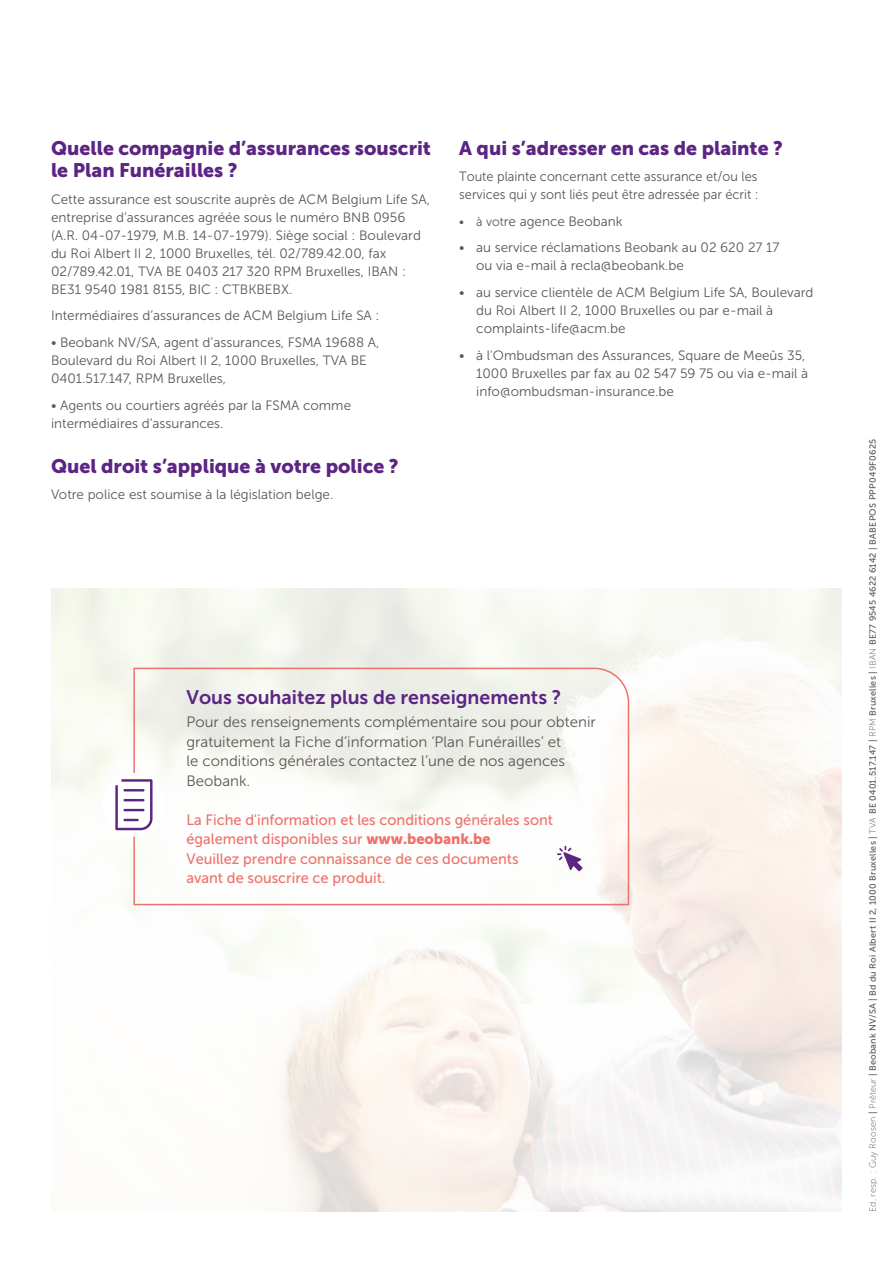
<style>
.page{position:relative;width:893px;height:1263px;background:#fff}
.page>*{position:absolute;margin:0;border:0;box-sizing:border-box;transform-origin:0 0}
.t1{font:19.5px/22.5px "Museo Sans 900";color:#5c2483}
.t2{font:19.5px "Museo Sans 700";color:#5c2483}
.t3{font:15px/19.5px "Museo Sans 300";color:#575756}
.t4{font:15px/19.5px "Museo Sans 500";color:#ee726c}
.Body{font:13.5px/18px "Museo Sans 300";color:#575756}
.Body-2{font:13.5px/18px "Museo Sans 300";color:#575756;scale:.95 1}
.t5{font:9px "Museo Sans 500";letter-spacing:.025em;color:#575756}
.s1{font-size:12.75px}
.s2{font-family:"Museo Sans 900"}
.s3{font-family:"Museo Sans 100"}
</style>
<div class="page">
<svg style="left:133px;top:667px;width:497px;height:239px"></svg>
<div style="left:102px;top:773px;width:64px;height:64px;background:#fff;border-radius:50%"></div>
<svg style="left:115px;top:779px;width:38px;height:51px"></svg>
<h3 class="t1" style="left:51px;top:137px;width:382px">Quelle compagnie d’assurances souscrit le Plan Funérailles ?</h3>
<p class="Body" style="left:51px;top:190px;width:381px">Cette assurance est souscrite auprès de ACM Belgium Life SA, entreprise d’assurances agréée sous le numéro BNB 0956 (A.R. 04-07-1979, M.B. 14-07-1979). Siège social : Boulevard du Roi Albert II 2, 1000 Bruxelles, tél. 02/789.42.00, fax 02/789.42.01, TVA BE 0403 217 320 RPM Bruxelles, IBAN :<br>BE31 9540 1981 8155, BIC : CTBKBEBX.</p>
<p class="Body" style="left:51px;top:307px;width:330px">Intermédiaires d’assurances de ACM Belgium Life SA :</p>
<p class="Body" style="left:51px;top:333px;width:330px">• Beobank NV/SA, agent d’assurances, FSMA 19688 A,<br>Boulevard du Roi Albert II 2, 1000 Bruxelles, TVA BE<br>0401.517.147, RPM Bruxelles,</p>
<p class="Body" style="left:51px;top:396px;width:302px">• Agents ou courtiers agréés par la FSMA comme intermédiaires d’assurances.</p>
<h3 class="t1" style="left:51px;top:454px;width:349px">Quel droit s’applique à votre police ?</h3>
<p class="Body" style="left:51px;top:485px;width:284px">Votre police est soumise à la législation belge.</p>
<h3 class="t1" style="left:459px;top:137px;width:325px">A qui s’adresser en cas de plainte ?</h3>
<p class="Body-2" style="left:459px;top:168px;width:317px">Toute plainte concernant cette assurance et/ou les services qui y sont liés peut être adressée par écrit :</p>
<p class="Body" style="left:459px;top:212px;width:165px"><span class="s1">• à vot</span>re agence Beobank</p>
<p class="Body" style="left:476px;top:239px;width:305px;text-indent:-17px">• au service réclamations Beobank au 02 620 27 17 ou via e-mail à recla@beobank.be</p>
<p class="Body" style="left:476px;top:283px;width:339px;text-indent:-17px">• au service clientèle de ACM Belgium Life SA, Boulevard du Roi Albert II 2, 1000 Bruxelles ou par e-mail à complaints-life@acm.be</p>
<p class="Body" style="left:476px;top:346px;width:333px;text-indent:-17px">• à l'Ombudsman des Assurances, Square de Meeûs 35,<br>1000 Bruxelles par fax au 02 547 59 75 ou via e-mail à info@ombudsman-insurance.be</p>
<p class="t2" style="left:187px;top:686px;width:376px">Vous souhaitez plus de renseignements ?</p>
<p class="t3" style="left:187px;top:712px;width:411px">Pour des renseignements complémentaire sou pour obtenir gratuitement la Fiche d’information ‘Plan Funérailles’ et<br>le conditions générales contactez l’une de nos agences Beobank.</p>
<p class="t4" style="left:187px;top:810px;width:368px">La Fiche d'information et les conditions générales sont également disponibles sur <span class="s2">www.beobank.be</span></p>
<p class="t4" style="left:187px;top:849px;width:334px">Veuillez prendre connaissance de ces documents avant de souscrire ce produit.</p>
<p class="t5" style="left:868px;top:1212px;width:774px;rotate:-90deg"><span class="s3">Ed. resp. : Guy Roosen</span> | <span class="s3">Prêteur</span> | Beobank NV/SA | Bd du Roi Albert II 2, 1000 Bruxelles | <span class="s3">TVA</span> BE 0401.517.147 | <span class="s3">RPM</span> Bruxelles | <span class="s3">IBAN</span> BE77 9545 4622 6142 | BABEPOS PPP049F0625</p>
</div>
